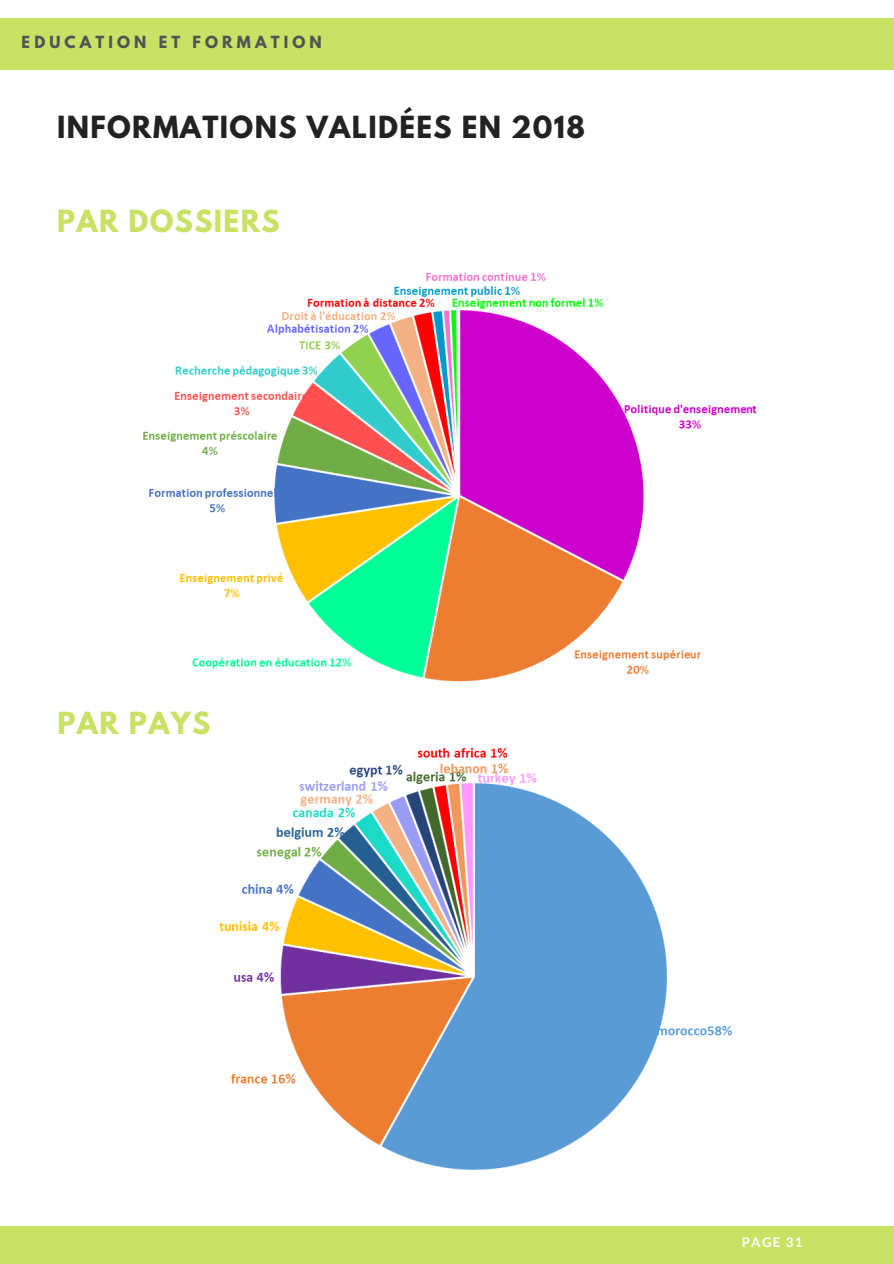
<style>
.page{position:relative;width:894px;height:1264px;background:#fff}
.page>*{position:absolute;margin:0;border:0;box-sizing:border-box;transform-origin:0 0}
.t1{font:700 27px "League Spartan";letter-spacing:.05em;color:#222}
.t2{font:700 27px "League Spartan";letter-spacing:.05em;color:#c9e265}
.t3{font:700 14.85px "League Spartan";letter-spacing:.275em;color:#545454}
.t4{font:700 13.2px "Lato";letter-spacing:.1em;color:#fff}
</style>
<div class="page">
<div style="left:0;top:19px;width:893px;height:51px;background:#c9e265"></div>
<div style="left:0;top:1226px;width:893px;height:37px;background:#c9e265"></div>
<img style="left:143px;top:272px;width:614px;height:410px">
<img style="left:219px;top:748px;width:513px;height:422px">
<p class="t3" style="left:22px;top:35px;width:301px">EDUCATION ET FORMATION</p>
<p class="t1" style="left:57px;top:114px;width:529px">INFORMATIONS VALIDÉES EN 2018</p>
<p class="t2" style="left:57px;top:207px;width:224px">PAR DOSSIERS</p>
<p class="t2" style="left:58px;top:709px;width:154px">PAR PAYS</p>
<p class="t4" style="left:741px;top:1233px;width:62px">PAGE 31</p>
</div>
